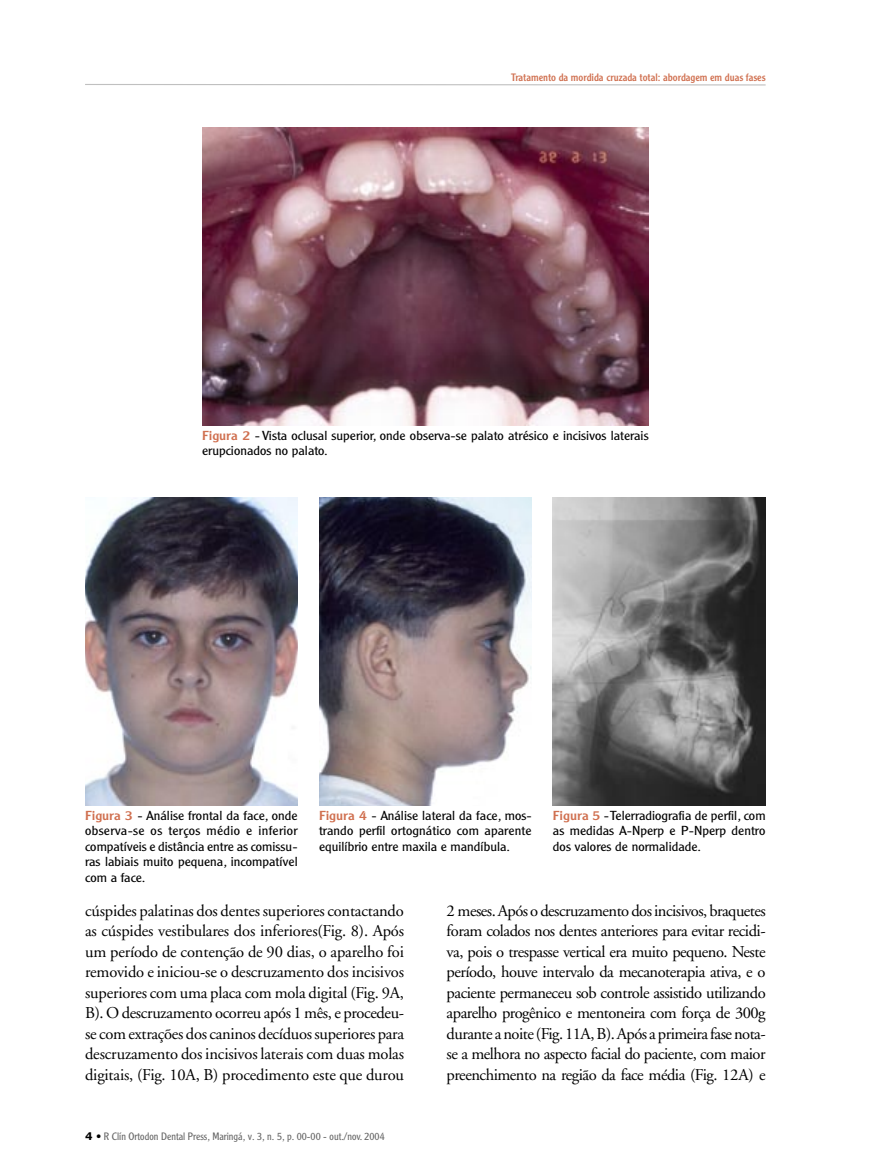
<style>
.page{position:relative;width:872px;height:1170px;background:#fff}
.page>*{position:absolute;margin:0;border:0;box-sizing:border-box;transform-origin:0 0}
.t1{font:16.5px/20.4px "Adobe Garamond";letter-spacing:-.015em;color:#000;text-align:justify}
._015_-_FIGURAs{font:300 12.75px/15.3px "Clearface Gothic LH";color:#000;text-align:justify;scale:1.17 1}
.t2{font:300 10.5px "Clearface Gothic LH";color:#636363}
.t3{font:10.5px "Clearface Gothic LH";color:#d07050}
.s1{font-weight:400;color:#d07050}
.s2{font-family:"Verdana";font-weight:700;color:#000}
.s3{color:#000}
</style>
<div class="page">
<svg style="left:85px;top:84px;width:681px;height:2px"></svg>
<img style="left:85px;top:498px;width:213px;height:307px">
<img style="left:319px;top:498px;width:212px;height:307px">
<img style="left:553px;top:498px;width:212px;height:307px">
<img style="left:202px;top:128px;width:446px;height:297px">
<p class="t3" style="left:511px;top:70px;width:256px">Tratamento da mordida cruzada total: abordagem em duas fases</p>
<p class="_015_-_FIGURAs" style="left:202px;top:428px;width:383px"><span class="s1">Figura 2</span> - Vista oclusal superior, onde observa-se palato atrésico e incisivos laterais erupcionados no palato.</p>
<p class="_015_-_FIGURAs" style="left:85px;top:807px;width:183px"><span class="s1">Figura 3</span> - Análise frontal da face, onde observa-se os terços médio e inferior compatíveis e distância entre as comissu&shy;ras labiais muito pequena, incompatível com a face.</p>
<p class="_015_-_FIGURAs" style="left:319px;top:807px;width:183px"><span class="s1">Figura 4</span> - Análise lateral da face, mos&shy;trando perfil ortognático com aparente equilíbrio entre maxila e mandíbula.</p>
<p class="_015_-_FIGURAs" style="left:553px;top:807px;width:183px"><span class="s1">Figura 5</span> - Telerradiografia de perfil, com as medidas A-Nperp e P-Nperp dentro dos valores de normalidade.</p>
<p class="t1" style="left:85px;top:900px;width:321px">cúspides palatinas dos dentes superiores contactando as cúspides vestibulares dos inferiores(Fig. 8). Após um período de contenção de 90 dias, o aparelho foi removido e iniciou-se o descruzamento dos incisivos superiores com uma placa com mola digital (Fig. 9A, B). O descruzamento ocorreu após 1 mês, e procedeu&shy;se com extrações dos caninos decíduos superiores para descruzamento dos incisivos laterais com duas molas digitais, (Fig. 10A, B) procedimento este que durou</p>
<p class="t1" style="left:446px;top:900px;width:321px">2 meses. Após o descruzamento dos incisivos, braquetes foram colados nos dentes anteriores para evitar recidi&shy;va, pois o trespasse vertical era muito pequeno. Neste período, houve intervalo da mecanoterapia ativa, e o paciente permaneceu sob controle assistido utilizando aparelho progênico e mentoneira com força de 300g durante a noite (Fig. 11A, B). Após a primeira fase nota&shy;se a melhora no aspecto facial do paciente, com maior preenchimento na região da face média (Fig. 12A) e</p>
<p class="t2" style="left:85px;top:1129px;width:301px"><span class="s2">4</span> <span class="s3">•</span> R Clín Ortodon Dental Press, Maringá, v. 3, n. 5, p. 00-00 - out./nov. 2004</p>
</div>
